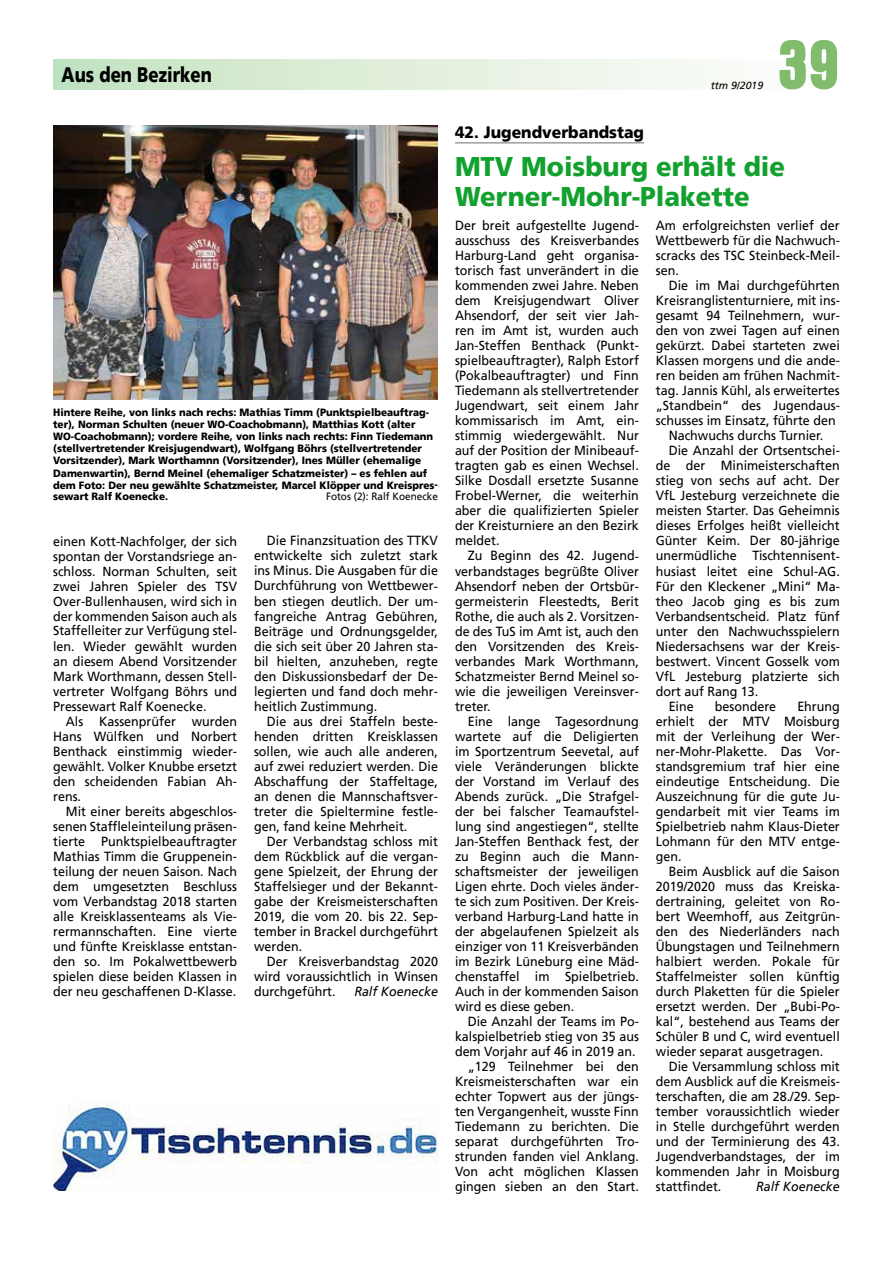
<style>
.page{position:relative;width:893px;height:1263px;background:#fff}
.page>*{position:absolute;margin:0;border:0;box-sizing:border-box;transform-origin:0 0}
.t1{font:700 condensed 72px "Aurora BT";color:#80bc6c}
.t2{font:900 27px/30px "Frutiger";color:#12a12e;scale:.95 1}
.t3{font:900 21px "Frutiger";color:#000;scale:.8 1}
.t4{font:900 16.5px "Frutiger";color:#000;scale:.95 1}
.t5{font:13.2px/15px "Frutiger";color:#000;text-align:justify;scale:.95 1}
.t6{font:italic 13.2px "Frutiger";color:#000;scale:.95 1}
.t7{font:900 10.5px/12px "Frutiger";color:#000;scale:.95 1}
.t8{font:10.5px "Frutiger";color:#000;scale:.95 1}
.t9{font:italic 10.5px "Frutiger";color:#000}
</style>
<div class="page">
<div style="left:53px;top:60px;width:787px;height:29px;background:linear-gradient(to right,#c4e2c0,#fff)"></div>
<img style="left:53px;top:125px;width:385px;height:275px">
<img style="left:53px;top:1101px;width:385px;height:89px">
<hr style="left:455px;top:142px;width:189px;height:2px;background:#97a09b">
<h3 class="t3" style="left:62px;top:62px;width:189px">Aus den Bezirken</h3>
<p class="t7" style="left:53px;top:407px;width:406px">Hintere Reihe, von links nach rechs: Mathias Timm (Punktspielbeauftrag&shy;ter), Norman Schulten (neuer WO-Coachobmann), Matthias Kott (alter WO-Coachobmann); vordere Reihe, von links nach rechts: Finn Tiedemann (stellvertretender Kreisjugendwart), Wolfgang Böhrs (stellvertretender Vorsitzender), Mark Worthamnn (Vorsitzender), Ines Müller (ehemalige Damenwartin), Bernd Meinel (ehemaliger Schatzmeister) – es fehlen auf dem Foto: Der neu gewählte Schatzmeister, Marcel Klöpper und Kreispres&shy;sewart Ralf Koenecke.</p>
<p class="t8" style="left:326px;top:491px;width:119px">Fotos (2): Ralf Koenecke</p>
<p class="t5" style="left:53px;top:533px;width:195px">einen Kott-Nachfolger, der sich spontan der Vorstandsriege an&shy;schloss. Norman Schulten, seit zwei Jahren Spieler des TSV Over-Bullenhausen, wird sich in der kommenden Saison auch als Staffelleiter zur Verfügung stel&shy;len. Wieder gewählt wurden an diesem Abend Vorsitzender Mark Worthmann, dessen Stell&shy;vertreter Wolfgang Böhrs und Pressewart Ralf Koenecke.</p>
<p class="t5" style="left:53px;top:713px;width:195px;text-indent:13px">Als Kassenprüfer wurden Hans Wülfken und Norbert Benthack einstimmig wieder&shy;gewählt. Volker Knubbe ersetzt den scheidenden Fabian Ah&shy;rens.</p>
<p class="t5" style="left:53px;top:803px;width:195px;text-indent:13px">Mit einer bereits abgeschlos&shy;senen Staffleleinteilung präsen&shy;tierte Punktspielbeauftragter Mathias Timm die Gruppenein&shy;teilung der neuen Saison. Nach dem umgesetzten Beschluss vom Verbandstag 2018 starten alle Kreisklassenteams als Vie&shy;rermannschaften. Eine vierte und fünfte Kreisklasse entstan&shy;den so. Im Pokalwettbewerb spielen diese beiden Klassen in der neu geschaffenen D-Klasse.</p>
<p class="t5" style="left:254px;top:533px;width:195px;text-indent:13px">Die Finanzsituation des TTKV entwickelte sich zuletzt stark ins Minus. Die Ausgaben für die Durchführung von Wettbewer&shy;ben stiegen deutlich. Der um&shy;fangreiche Antrag Gebühren, Beiträge und Ordnungsgelder, die sich seit über 20 Jahren sta&shy;bil hielten, anzuheben, regte den Diskussionsbedarf der De&shy;legierten und fand doch mehr&shy;heitlich Zustimmung.</p>
<p class="t5" style="left:254px;top:713px;width:195px;text-indent:13px">Die aus drei Staffeln beste&shy;henden dritten Kreisklassen sollen, wie auch alle anderen, auf zwei reduziert werden. Die Abschaffung der Staffeltage, an denen die Mannschaftsver&shy;treter die Spieltermine festle&shy;gen, fand keine Mehrheit.</p>
<p class="t5" style="left:254px;top:833px;width:195px;text-indent:13px">Der Verbandstag schloss mit dem Rückblick auf die vergan&shy;gene Spielzeit, der Ehrung der Staffelsieger und der Bekannt&shy;gabe der Kreismeisterschaften 2019, die vom 20. bis 22. Sep&shy;tember in Brackel durchgeführt werden.</p>
<p class="t5" style="left:254px;top:953px;width:195px;text-indent:13px">Der Kreisverbandstag 2020 wird voraussichtlich in Winsen durchgeführt.</p>
<p class="t6" style="left:354px;top:983px;width:90px">Ralf Koenecke</p>
<p class="t9" style="left:711px;top:79px;width:54px">ttm 9/2019</p>
<h1 class="t1" style="left:778px;top:23px;width:63px">39</h1>
<p class="t4" style="left:455px;top:122px;width:201px">42. Jugendverbandstag</p>
<h2 class="t2" style="left:455px;top:152px;width:349px">MTV Moisburg erhält die<br>Werner-Mohr-Plakette</h2>
<p class="t5" style="left:455px;top:218px;width:195px">Der breit aufgestellte Jugend&shy;ausschuss des Kreisverbandes Harburg-Land geht organisa&shy;torisch fast unverändert in die kommenden zwei Jahre. Neben dem Kreisjugendwart Oliver Ahsendorf, der seit vier Jah&shy;ren im Amt ist, wurden auch Jan-Steffen Benthack (Punkt&shy;spielbeauftragter), Ralph Estorf (Pokalbeauftragter) und Finn Tiedemann als stellvertretender Jugendwart, seit einem Jahr kommissarisch im Amt, ein&shy;stimmig wiedergewählt. Nur auf der Position der Minibeauf&shy;tragten gab es einen Wechsel.<br>Silke Dosdall ersetzte Susanne Frobel-Werner, die weiterhin aber die qualifizierten Spieler der Kreisturniere an den Bezirk meldet.</p>
<p class="t5" style="left:455px;top:548px;width:195px;text-indent:13px">Zu Beginn des 42. Jugend&shy;verbandstages begrüßte Oliver Ahsendorf neben der Ortsbür&shy;germeisterin Fleestedts, Berit Rothe, die auch als 2. Vorsitzen&shy;de des TuS im Amt ist, auch den den Vorsitzenden des Kreis&shy;verbandes Mark Worthmann, Schatzmeister Bernd Meinel so&shy;wie die jeweiligen Vereinsver&shy;treter.</p>
<p class="t5" style="left:455px;top:713px;width:195px;text-indent:13px">Eine lange Tagesordnung wartete auf die Deligierten im Sportzentrum Seevetal, auf viele Veränderungen blickte der Vorstand im Verlauf des Abends zurück. „Die Strafgel&shy;der bei falscher Teamaufstel&shy;lung sind angestiegen“, stellte Jan-Steffen Benthack fest, der zu Beginn auch die Mann&shy;schaftsmeister der jeweiligen Ligen ehrte. Doch vieles änder&shy;te sich zum Positiven. Der Kreis&shy;verband Harburg-Land hatte in der abgelaufenen Spielzeit als einziger von 11 Kreisverbänden im Bezirk Lüneburg eine Mäd&shy;chenstaffel im Spielbetrieb.<br>Auch in der kommenden Saison wird es diese geben.</p>
<p class="t5" style="left:455px;top:1013px;width:195px;text-align:right">Die Anzahl der Teams im Po&shy;kalspielbetrieb stieg von 35 aus dem Vorjahr auf 46 in 2019 an. „129 Teilnehmer bei den<br>Kreismeisterschaften war ein echter Topwert aus der jüngs&shy;ten Vergangenheit, wusste Finn<br>Tiedemann zu berichten. Die separat durchgeführten Tro&shy;strunden fanden viel Anklang.<br>Von acht möglichen Klassen gingen sieben an den Start.</p>
<p class="t5" style="left:656px;top:218px;width:195px">Am erfolgreichsten verlief der Wettbewerb für die Nachwuch&shy;scracks des TSC Steinbeck-Meil&shy;sen.</p>
<p class="t5" style="left:669px;top:278px;width:182px">Die im Mai durchgeführten</p>
<p class="t5" style="left:656px;top:293px;width:195px">Kreisranglistenturniere, mit ins-</p>
<p class="t5" style="left:656px;top:308px;width:195px">gesamt 94 Teilnehmern, wur-</p>
<p class="t5" style="left:656px;top:323px;width:195px">den von zwei Tagen auf einen</p>
<p class="t5" style="left:656px;top:338px;width:195px">gekürzt. Dabei starteten zwei</p>
<p class="t5" style="left:656px;top:353px;width:195px">Klassen morgens und die ande-</p>
<p class="t5" style="left:656px;top:368px;width:195px">ren beiden am frühen Nachmit-</p>
<p class="t5" style="left:656px;top:383px;width:195px">tag. Jannis Kühl, als erweitertes</p>
<p class="t5" style="left:656px;top:398px;width:195px">„Standbein“ des Jugendaus-</p>
<p class="t5" style="left:656px;top:413px;width:191px">schusses im Einsatz, führte den</p>
<p class="t5" style="left:669px;top:428px;width:164px">Nachwuchs durchs Turnier.</p>
<p class="t5" style="left:669px;top:443px;width:182px">Die Anzahl der Ortsentschei-</p>
<p class="t5" style="left:656px;top:458px;width:195px">de der Minimeisterschaften</p>
<p class="t5" style="left:656px;top:473px;width:195px">stieg von sechs auf acht. Der</p>
<p class="t5" style="left:656px;top:488px;width:195px">VfL Jesteburg verzeichnete die</p>
<p class="t5" style="left:656px;top:503px;width:195px">meisten Starter. Das Geheimnis</p>
<p class="t5" style="left:656px;top:518px;width:195px">dieses Erfolges heißt vielleicht</p>
<p class="t5" style="left:656px;top:533px;width:195px">Günter Keim. Der 80-jährige</p>
<p class="t5" style="left:656px;top:548px;width:195px">unermüdliche Tischtennisent-</p>
<p class="t5" style="left:656px;top:563px;width:195px">husiast leitet eine Schul-AG.</p>
<p class="t5" style="left:656px;top:578px;width:195px">Für den Kleckener „Mini“ Ma-</p>
<p class="t5" style="left:656px;top:593px;width:195px">theo Jacob ging es bis zum</p>
<p class="t5" style="left:656px;top:608px;width:195px">Verbandsentscheid. Platz fünf</p>
<p class="t5" style="left:656px;top:623px;width:195px">unter den Nachwuchsspielern</p>
<p class="t5" style="left:656px;top:638px;width:195px">Niedersachsens war der Kreis-</p>
<p class="t5" style="left:656px;top:653px;width:195px">bestwert. Vincent Gosselk vom</p>
<p class="t5" style="left:656px;top:668px;width:195px">VfL Jesteburg platzierte sich</p>
<p class="t5" style="left:656px;top:683px;width:109px">dort auf Rang 13.</p>
<p class="t5" style="left:669px;top:698px;width:28px">Eine</p>
<p class="t5" style="left:715px;top:698px;width:66px">besondere</p>
<p class="t5" style="left:656px;top:698px;width:195px;text-indent:141px">Ehrung erhielt der MTV Moisburg mit der Verleihung der Wer&shy;ner-Mohr-Plakette. Das Vor&shy;standsgremium traf hier eine eindeutige Entscheidung. Die Auszeichnung für die gute Ju&shy;gendarbeit mit vier Teams im Spielbetrieb nahm Klaus-Dieter Lohmann für den MTV entge&shy;gen.</p>
<p class="t5" style="left:656px;top:863px;width:195px;text-indent:13px">Beim Ausblick auf die Saison 2019/2020 muss das Kreiska&shy;dertraining, geleitet von Ro&shy;bert Weemhoff, aus Zeitgrün&shy;den des Niederländers nach Übungstagen und Teilnehmern halbiert werden. Pokale für Staffelmeister sollen künftig durch Plaketten für die Spieler ersetzt werden. Der „Bubi-Po&shy;kal“, bestehend aus Teams der Schüler B und C, wird eventuell wieder separat ausgetragen.</p>
<p class="t5" style="left:656px;top:1058px;width:195px;text-indent:13px">Die Versammlung schloss mit dem Ausblick auf die Kreismeis&shy;terschaften, die am 28./29. Sep&shy;tember voraussichtlich wieder in Stelle durchgeführt werden und der Terminierung des 43.<br>Jugendverbandstages, der im kommenden Jahr in Moisburg stattfindet.</p>
<p class="t6" style="left:756px;top:1178px;width:90px">Ralf Koenecke</p>
</div>
